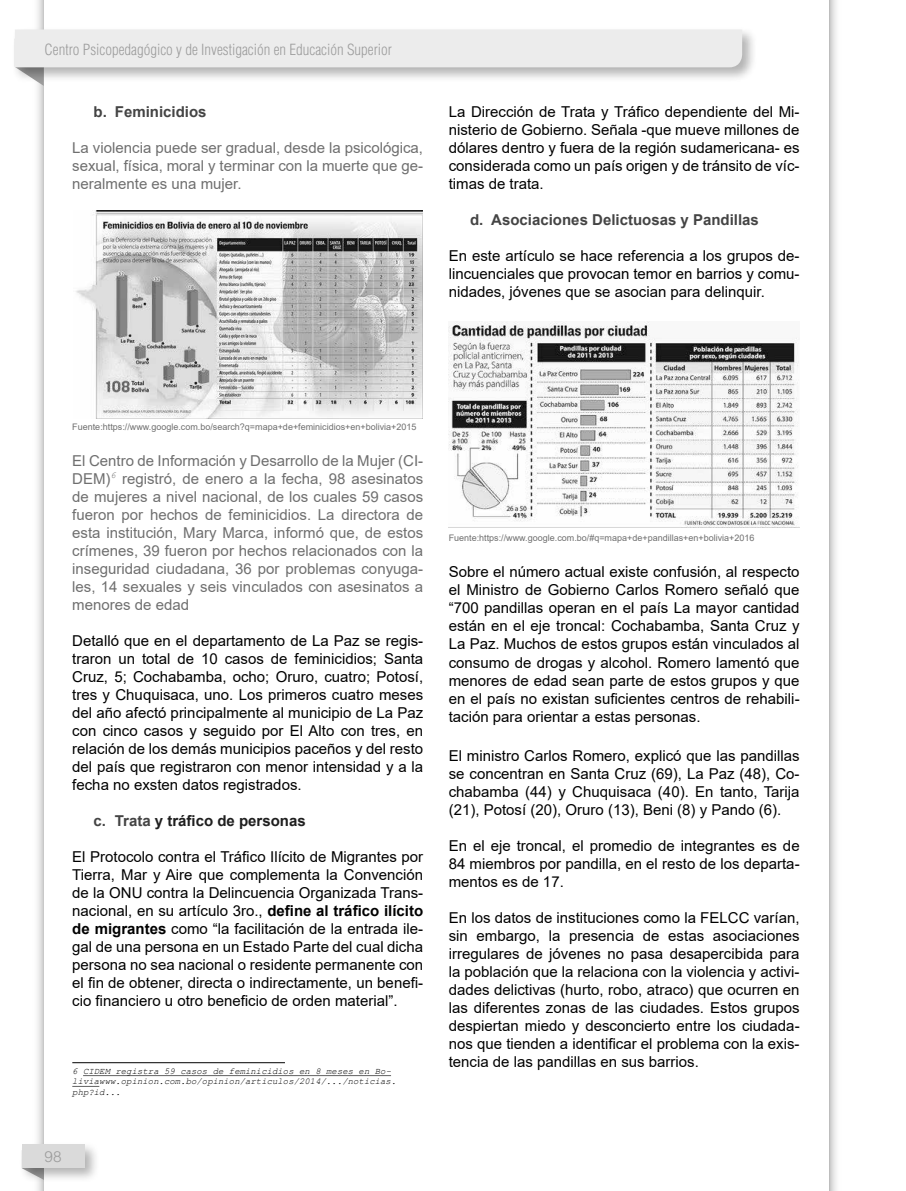
<style>
.page{position:relative;width:906px;height:1191px;background:#fff}
.page>*{position:absolute;margin:0;border:0;box-sizing:border-box;transform-origin:0 0}
.t1{font:300 15.3px "Helvetica LT Std";color:#9c9c9c}
.t2{font:15px/18px "Arial";color:#000;text-align:justify}
.t3{font:15px/18px "Arial";color:#6f6f6f;text-align:justify}
.t4{font:300 condensed 15px "Helvetica LT Std";color:#9c9c9c}
.t5{font:700 15px "Arial";color:#444}
.t6{font:700 15px "Arial";color:#1f1f1f}
.t7{font:9px "Arial";color:#6f6f6f}
.t8{font:italic 9px/10.8px "Courier New";color:#000}
.s1{color:#444}
.s2{font-weight:700}
</style>
<div class="page">
<svg style="left:37px;top:0;width:7px;height:1191px"></svg>
<svg style="left:829px;top:0;width:8px;height:1191px"></svg>
<div style="left:12px;top:26px;width:745px;height:56px;background:#000;opacity:.3"></div>
<svg style="left:15px;top:29px;width:727px;height:57px"></svg>
<div style="left:19px;top:1141px;width:81px;height:42px;background:#000;opacity:.3"></div>
<div style="left:22px;top:1144px;width:62px;height:24px;background:#dadada"></div>
<img style="left:76px;top:210px;width:346px;height:209px">
<hr style="left:72px;top:1062px;width:213px;height:1px;background:#000">
<hr style="left:83px;top:1075px;width:308px;height:1px;background:#616161">
<svg style="left:72px;top:1086px;width:27px;height:1px"></svg>
<img style="left:449px;top:322px;width:350px;height:206px">
<p class="t4" style="left:45px;top:40px;width:349px">Centro Psicopedagógico y de Investigación en Educación Superior</p>
<p class="t5" style="left:94px;top:101px;width:114px">b. Feminicidios</p>
<p class="t3" style="left:72px;top:139px;width:352px">La violencia puede ser gradual, desde la psicológica, sexual, física, moral y terminar con la muerte que ge&shy;neralmente es una mujer.</p>
<p class="t2" style="left:449px;top:103px;width:352px">La Dirección de Trata y Tráfico dependiente del Mi&shy;nisterio de Gobierno. Señala -que mueve millones de dólares dentro y fuera de la región sudamericana- es considerada como un país origen y de tránsito de víc&shy;timas de trata.</p>
<p class="t5" style="left:470px;top:209px;width:290px">d. Asociaciones Delictuosas y Pandillas</p>
<p class="t2" style="left:449px;top:247px;width:352px">En este artículo se hace referencia a los grupos de&shy;lincuenciales que provocan temor en barrios y comu&shy;nidades, jóvenes que se asocian para delinquir.</p>
<p class="t7" style="left:72px;top:420px;width:346px">Fuente:https://www.google.com.bo/search?q=mapa+de+feminicidios+en+bolivia+2015</p>
<p class="t3" style="left:72px;top:451px;width:352px">El Centro de Información y Desarrollo de la Mujer (CI-DEM)<sup>6</sup> registró, de enero a la fecha, 98 asesinatos de mujeres a nivel nacional, de los cuales 59 casos fueron por hechos de feminicidios. La directora de esta institución, Mary Marca, informó que, de estos crímenes, 39 fueron por hechos relacionados con la inseguridad ciudadana, 36 por problemas conyuga&shy;les, 14 sexuales y seis vinculados con asesinatos a menores de edad</p>
<p class="t2" style="left:72px;top:631px;width:352px">Detalló que en el departamento de La Paz se regis&shy;traron un total de 10 casos de feminicidios; Santa Cruz, 5; Cochabamba, ocho; Oruro, cuatro; Potosí, tres y Chuquisaca, uno. Los primeros cuatro meses del año afectó principalmente al municipio de La Paz con cinco casos y seguido por El Alto con tres, en relación de los demás municipios paceños y del resto del país que registraron con menor intensidad y a la fecha no exsten datos registrados.</p>
<p class="t6" style="left:94px;top:810px;width:214px"><span class="s1">c. Trata</span> y tráfico de personas</p>
<p class="t2" style="left:72px;top:847px;width:352px">El Protocolo contra el Tráfico Ilícito de Migrantes por Tierra, Mar y Aire que complementa la Convención de la ONU contra la Delincuencia Organizada Trans&shy;nacional, en su artículo 3ro., <span class="s2">define al tráfico ilícito de migrantes</span> como “la facilitación de la entrada ile&shy;gal de una persona en un Estado Parte del cual dicha persona no sea nacional o residente permanente con el fin de obtener, directa o indirectamente, un benefi&shy;cio financiero u otro beneficio de orden material”.</p>
<p class="t8" style="left:72px;top:1064px;width:326px">6 CIDEM registra 59 casos de feminicidios en 8 meses en Bo&shy;liviawww.opinion.com.bo/opinion/articulos/2014/.../noticias. php?id...</p>
<p class="t1" style="left:45px;top:1147px;width:19px">98</p>
<p class="t7" style="left:449px;top:532px;width:307px">Fuente:https://www.google.com.bo/#q=mapa+de+pandillas+en+bolivia+2016</p>
<p class="t2" style="left:449px;top:563px;width:352px">Sobre el número actual existe confusión, al respecto el Ministro de Gobierno Carlos Romero señaló que “700 pandillas operan en el país La mayor cantidad están en el eje troncal: Cochabamba, Santa Cruz y La Paz. Muchos de estos grupos están vinculados al consumo de drogas y alcohol. Romero lamentó que menores de edad sean parte de estos grupos y que en el país no existan suficientes centros de rehabili&shy;tación para orientar a estas personas.</p>
<p class="t2" style="left:449px;top:746px;width:352px">El ministro Carlos Romero, explicó que las pandillas se concentran en Santa Cruz (69), La Paz (48), Co&shy;chabamba (44) y Chuquisaca (40). En tanto, Tarija (21), Potosí (20), Oruro (13), Beni (8) y Pando (6).</p>
<p class="t2" style="left:449px;top:836px;width:352px">En el eje troncal, el promedio de integrantes es de 84 miembros por pandilla, en el resto de los departa&shy;mentos es de 17.</p>
<p class="t2" style="left:449px;top:908px;width:352px">En los datos de instituciones como la FELCC varían, sin embargo, la presencia de estas asociaciones irregulares de jóvenes no pasa desapercibida para la población que la relaciona con la violencia y activi&shy;dades delictivas (hurto, robo, atraco) que ocurren en las diferentes zonas de las ciudades. Estos grupos despiertan miedo y desconcierto entre los ciudada&shy;nos que tienden a identificar el problema con la exis&shy;tencia de las pandillas en sus barrios.</p>
</div>
